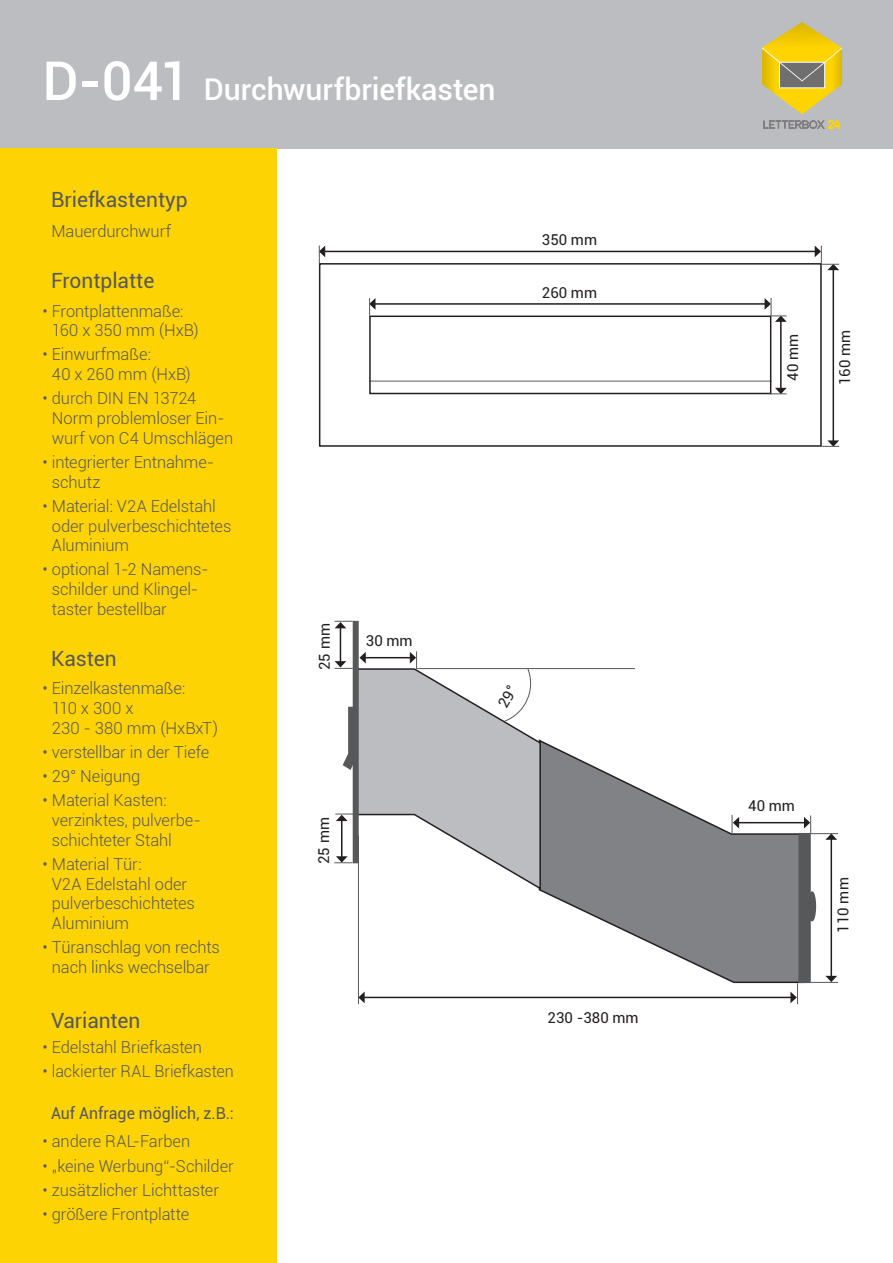
<style>
.page{position:relative;width:893px;height:1263px;background:#fff}
.page>*{position:absolute;margin:0;border:0;box-sizing:border-box;transform-origin:0 0}
.t1{font:500 30px "Roboto";color:#fff}
.t2{font:21px "Roboto";color:#57585a}
.t3{font:300 16.5px/19.8px "Roboto";letter-spacing:-.005em;color:#57585a}
.t4{font:16.5px "Roboto";letter-spacing:.005em;color:#57585a;scale:.96 1}
.t5{font:15px "Roboto";color:#231f20}
.s1{font-size:54px}
</style>
<div class="page">
<div style="left:0;top:0;width:893px;height:149px;background:#bcbdc0"></div>
<div style="left:0;top:149px;width:276px;height:1114px;background:#fed304"></div>
<svg style="left:762px;top:22px;width:80px;height:107px"></svg>
<div style="left:319px;top:263px;width:503px;height:184px;border:2px solid #231f20"></div>
<div style="left:369px;top:316px;width:402px;height:78px;border:2px solid #231f20"></div>
<hr style="left:369px;top:380px;width:402px;height:2px;background:#231f20">
<hr style="left:324px;top:251px;width:491px;height:1px;background:#231f20">
<svg style="left:319px;top:246px;width:6px;height:17px"></svg>
<hr style="left:833px;top:269px;width:1px;height:172px;background:#231f20">
<svg style="left:815px;top:246px;width:24px;height:24px"></svg>
<svg style="left:822px;top:440px;width:17px;height:7px"></svg>
<hr style="left:780px;top:321px;width:2px;height:67px;background:#231f20">
<svg style="left:770px;top:388px;width:17px;height:6px"></svg>
<hr style="left:375px;top:303px;width:390px;height:2px;background:#231f20">
<svg style="left:369px;top:298px;width:6px;height:18px"></svg>
<svg style="left:765px;top:298px;width:22px;height:24px"></svg>
<svg style="left:540px;top:741px;width:264px;height:243px"></svg>
<div style="left:798px;top:833px;width:13px;height:150px;background:#57585a;border:2px solid #57585a"></div>
<div style="left:353px;top:624px;width:6px;height:236px;background:#57585a"></div>
<div style="left:809px;top:892px;width:6px;height:28px;background:#57585a;border-radius:50%"></div>
<div style="left:808px;top:891px;width:8px;height:30px;border:2px solid #57585a;border-radius:50%"></div>
<hr style="left:364px;top:997px;width:427px;height:1px;background:#231f20">
<svg style="left:359px;top:991px;width:6px;height:12px"></svg>
<svg style="left:790px;top:983px;width:8px;height:21px"></svg>
<hr style="left:830px;top:839px;width:2px;height:137px;background:#231f20">
<hr style="left:358px;top:835px;width:1px;height:169px;background:#57585a">
<hr style="left:340px;top:628px;width:1px;height:34px;background:#231f20">
<svg style="left:335px;top:621px;width:18px;height:7px"></svg>
<svg style="left:811px;top:976px;width:27px;height:7px"></svg>
<hr style="left:417px;top:668px;width:218px;height:1px;background:#57585a">
<hr style="left:738px;top:822px;width:67px;height:1px;background:#231f20">
<svg style="left:804px;top:815px;width:34px;height:25px"></svg>
<svg style="left:732px;top:815px;width:7px;height:18px"></svg>
<svg style="left:334px;top:651px;width:208px;height:240px"></svg>
<p class="t1" style="left:43px;top:68px;width:455px"><span class="s1">D-041</span> Durchwurfbriefkasten</p>
<p class="t2" style="left:51px;top:185px;width:138px">Briefkastentyp</p>
<p class="t3" style="left:52px;top:221px;width:121px">Mauerdurchwurf</p>
<p class="t2" style="left:51px;top:266px;width:105px">Frontplatte</p>
<p class="t3" style="left:52px;top:300px;width:148px;text-indent:-9px">• Frontplattenmaße:<br>160 x 350 mm (HxB)</p>
<p class="t3" style="left:52px;top:344px;width:141px;text-indent:-9px">• Einwurfmaße:<br>40 x 260 mm (HxB)</p>
<p class="t3" style="left:52px;top:388px;width:183px;text-indent:-9px">• durch DIN EN 13724<br>Norm problemloser Ein&shy;wurf von C4 Umschlägen</p>
<p class="t3" style="left:52px;top:452px;width:164px;text-indent:-9px">• integrierter Entnahme&shy;schutz</p>
<p class="t3" style="left:52px;top:495px;width:181px;text-indent:-9px">• Material: V2A Edelstahl oder pulverbeschichtetes<br>Aluminium</p>
<p class="t3" style="left:52px;top:559px;width:158px;text-indent:-9px">• optional 1-2 Namens&shy;schilder und Klingel&shy;taster bestellbar</p>
<p class="t2" style="left:51px;top:644px;width:67px">Kasten</p>
<p class="t3" style="left:52px;top:678px;width:168px;text-indent:-9px">• Einzelkastenmaße:<br>110 x 300 x<br>230 - 380 mm (HxBxT)</p>
<p class="t3" style="left:43px;top:742px;width:168px">• verstellbar in der Tiefe</p>
<p class="t3" style="left:43px;top:766px;width:99px">• 29° Neigung</p>
<p class="t3" style="left:52px;top:790px;width:150px;text-indent:-9px">• Material Kasten: verzinktes, pulverbe&shy;schichteter Stahl</p>
<p class="t3" style="left:52px;top:853px;width:145px;text-indent:-9px">• Material Tür:<br>V2A Edelstahl oder pulverbeschichtetes<br>Aluminium</p>
<p class="t3" style="left:43px;top:937px;width:179px;text-align:center">• Türanschlag von rechts nach links wechselbar</p>
<p class="t2" style="left:51px;top:1006px;width:91px">Varianten</p>
<p class="t3" style="left:43px;top:1036px;width:161px">• Edelstahl Briefkasten</p>
<p class="t3" style="left:43px;top:1060px;width:193px">• lackierter RAL Briefkasten</p>
<p class="t4" style="left:51px;top:1102px;width:192px">Auf Anfrage möglich, z.B.:</p>
<p class="t3" style="left:43px;top:1131px;width:149px">• andere RAL-Farben</p>
<p class="t3" style="left:43px;top:1155px;width:193px">• „keine Werbung“-Schilder</p>
<p class="t3" style="left:43px;top:1179px;width:178px">• zusätzlicher Lichttaster</p>
<p class="t3" style="left:43px;top:1203px;width:148px">• größere Frontplatte</p>
<p class="t5" style="left:314px;top:670px;width:48px;rotate:-90deg">25 mm</p>
<p class="t5" style="left:366px;top:630px;width:48px">30 mm</p>
<p class="t5" style="left:313px;top:864px;width:48px;rotate:-90deg">25 mm</p>
<p class="t5" style="left:542px;top:229px;width:57px">350 mm</p>
<p class="t5" style="left:542px;top:282px;width:57px">260 mm</p>
<p class="t5" style="left:548px;top:1007px;width:93px">230 -380 mm</p>
<p class="t5" style="left:782px;top:381px;width:48px;rotate:-90deg">40 mm</p>
<p class="t5" style="left:834px;top:385px;width:57px;rotate:-90deg">160 mm</p>
<p class="t5" style="left:748px;top:795px;width:48px">40 mm</p>
<p class="t5" style="left:833px;top:932px;width:57px;rotate:-90deg">110 mm</p>
</div>
